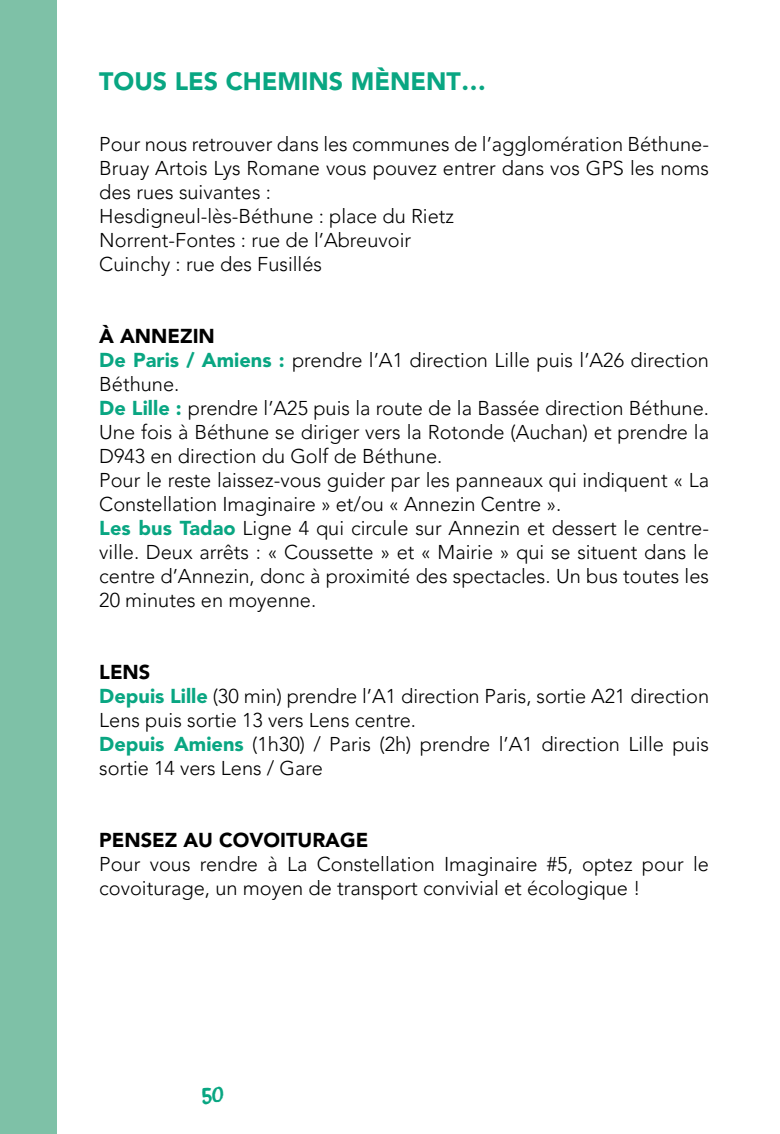
<style>
.page{position:relative;width:780px;height:1134px;background:#fff}
.page>*{position:absolute;margin:0;border:0;box-sizing:border-box;transform-origin:0 0}
.t1{font:900 25px "Avenir LT Std";color:#09a682}
.t2{font:300 20px/24px "Avenir LT Pro";color:#000}
.t3{font:900 20px "Avenir LT Std";color:#000}
.s1{font-family:"Avenir LT Std";font-weight:900;color:#09a682}
</style>
<div class="page">
<div style="left:0;top:0;width:57px;height:1134px;background:#7ec1a7"></div>
<p class="t1" style="left:99px;top:66px;width:388px">TOUS LES CHEMINS MÈNENT…</p>
<p class="t2" style="left:99px;top:132px;width:611px">Pour nous retrouver dans les communes de l’agglomération Béthune-Bruay Artois Lys Romane vous pouvez entrer dans vos GPS les noms des rues suivantes :<br>Hesdigneul-lès-Béthune : place du Rietz<br>Norrent-Fontes : rue de l’Abreuvoir<br>Cuinchy : rue des Fusillés</p>
<p class="t3" style="left:99px;top:324px;width:117px">À ANNEZIN</p>
<p class="t2" style="left:99px;top:348px;width:611px"><span class="s1">De Paris / Amiens :</span> prendre l’A1 direction Lille puis l’A26 direction Béthune.<br><span class="s1">De Lille :</span> prendre l’A25 puis la route de la Bassée direction Béthune.<br>Une fois à Béthune se diriger vers la Rotonde (Auchan) et prendre la D943 en direction du Golf de Béthune.<br>Pour le reste laissez-vous guider par les panneaux qui indiquent « La Constellation Imaginaire » et/ou « Annezin Centre ».<br><span class="s1">Les bus Tadao</span> Ligne 4 qui circule sur Annezin et dessert le centre&shy;ville. Deux arrêts : « Coussette » et « Mairie » qui se situent dans le centre d’Annezin, donc à proximité des spectacles. Un bus toutes les 20 minutes en moyenne.</p>
<p class="t3" style="left:99px;top:660px;width:53px">LENS</p>
<p class="t2" style="left:99px;top:684px;width:611px"><span class="s1">Depuis Lille</span> (30 min) prendre l’A1 direction Paris, sortie A21 direction Lens puis sortie 13 vers Lens centre.<br><span class="s1">Depuis Amiens</span> (1h30) / Paris (2h) prendre l’A1 direction Lille puis sortie 14 vers Lens / Gare</p>
<p class="t3" style="left:99px;top:828px;width:270px">PENSEZ AU COVOITURAGE</p>
<p class="t2" style="left:99px;top:852px;width:611px">Pour vous rendre à La Constellation Imaginaire #5, optez pour le covoiturage, un moyen de transport convivial et écologique !</p>
</div>
